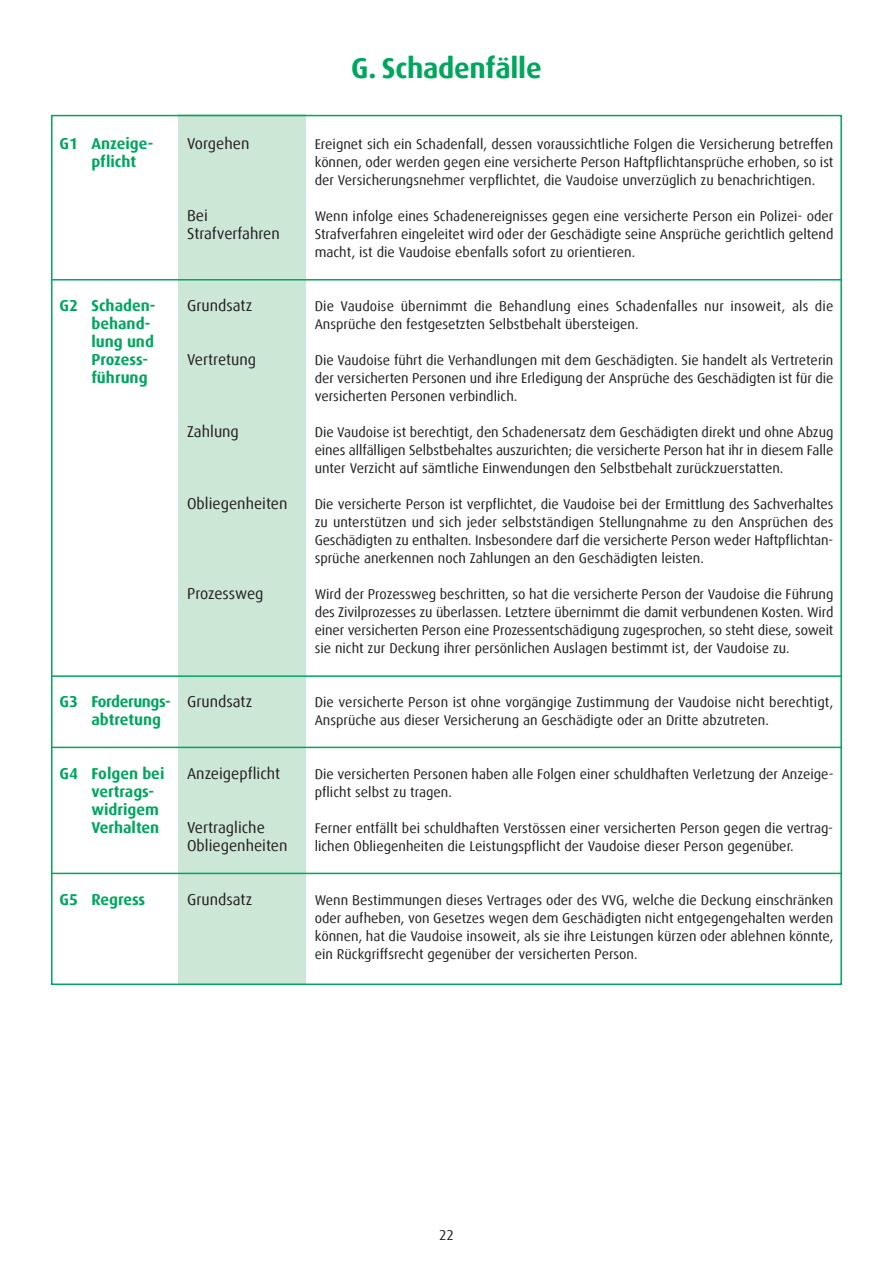
<style>
.page{position:relative;width:893px;height:1263px;background:#fff}
.page>*{position:absolute;margin:0;border:0;box-sizing:border-box;transform-origin:0 0}
.t1{font:700 28.5px "Dax";letter-spacing:-.01em;color:#00a65f}
.t2{font:15.75px/18px "Dax";color:#231f20}
.t3{font:700 15.75px/18px "Dax";color:#00a65f}
.t4{font:700 15.75px/18px "Dax";letter-spacing:-.02em;color:#00a65f}
.t5{font:14.1px/18px "Dax";color:#231f20;text-align:justify}
</style>
<div class="page">
<div style="left:179px;top:115px;width:127px;height:870px;background:#cde7d7"></div>
<hr style="left:51px;top:279px;width:791px;height:1px;background:#00a65f">
<hr style="left:51px;top:675px;width:791px;height:2px;background:#00a65f">
<hr style="left:51px;top:747px;width:791px;height:1px;background:#00a65f">
<hr style="left:51px;top:873px;width:791px;height:1px;background:#00a65f">
<p class="t3" style="left:91px;top:135px;width:63px;text-indent:-32px">G1 Anzeige&shy;pflicht</p>
<p class="t3" style="left:91px;top:297px;width:66px;text-indent:-32px">G2 Schaden&shy;behand&shy;lung und<br>Prozess&shy;führung</p>
<p class="t2" style="left:187px;top:134px;width:64px">Vorgehen</p>
<p class="t2" style="left:187px;top:206px;width:94px">Bei<br>Strafverfahren</p>
<p class="t2" style="left:187px;top:296px;width:67px">Grundsatz</p>
<p class="t2" style="left:187px;top:350px;width:71px">Vertretung</p>
<p class="t2" style="left:187px;top:422px;width:53px">Zahlung</p>
<p class="t2" style="left:187px;top:494px;width:102px">Obliegenheiten</p>
<p class="t2" style="left:187px;top:584px;width:78px">Prozessweg</p>
<p class="t4" style="left:91px;top:693px;width:81px;text-indent:-32px">G3 Forderungs&shy;abtretung</p>
<p class="t3" style="left:91px;top:765px;width:74px;text-indent:-32px">G4 Folgen bei vertrags&shy;widrigem<br>Verhalten</p>
<p class="t3" style="left:60px;top:891px;width:87px">G5 Regress</p>
<p class="t2" style="left:187px;top:692px;width:67px">Grundsatz</p>
<p class="t2" style="left:187px;top:764px;width:95px">Anzeigepflicht</p>
<p class="t2" style="left:187px;top:818px;width:102px">Vertragliche<br>Obliegenheiten</p>
<p class="t2" style="left:187px;top:890px;width:67px">Grundsatz</p>
<h1 class="t1" style="left:351px;top:51px;width:192px">G. Schadenfälle</h1>
<p class="t5" style="left:315px;top:135px;width:520px">Ereignet sich ein Schadenfall, dessen voraussichtliche Folgen die Versicherung betreffen können, oder werden gegen eine versicherte Person Haftpflichtansprüche erhoben, so ist der Versicherungsnehmer verpflichtet, die Vaudoise unverzüglich zu benachrichtigen.</p>
<p class="t5" style="left:315px;top:207px;width:520px">Wenn infolge eines Schadenereignisses gegen eine versicherte Person ein Polizei- oder Strafverfahren eingeleitet wird oder der Geschädigte seine Ansprüche gerichtlich geltend macht, ist die Vaudoise ebenfalls sofort zu orientieren.</p>
<p class="t5" style="left:315px;top:297px;width:520px">Die Vaudoise übernimmt die Behandlung eines Schadenfalles nur insoweit, als die<br>Ansprüche den festgesetzten Selbstbehalt übersteigen.</p>
<p class="t5" style="left:315px;top:351px;width:520px">Die Vaudoise führt die Verhandlungen mit dem Geschädigten. Sie handelt als Vertreterin der versicherten Personen und ihre Erledigung der Ansprüche des Geschädigten ist für die versicherten Personen verbindlich.</p>
<p class="t5" style="left:315px;top:423px;width:520px">Die Vaudoise ist berechtigt, den Schadenersatz dem Geschädigten direkt und ohne Abzug eines allfälligen Selbstbehaltes auszurichten; die versicherte Person hat ihr in diesem Falle unter Verzicht auf sämtliche Einwendungen den Selbstbehalt zurückzuerstatten.</p>
<p class="t5" style="left:315px;top:495px;width:520px">Die versicherte Person ist verpflichtet, die Vaudoise bei der Ermittlung des Sachverhaltes zu unterstützen und sich jeder selbstständigen Stellungnahme zu den Ansprüchen des Geschädigten zu enthalten. Insbesondere darf die versicherte Person weder Haftpflichtan&shy;sprüche anerkennen noch Zahlungen an den Geschädigten leisten.</p>
<p class="t5" style="left:315px;top:585px;width:520px">Wird der Prozessweg beschritten, so hat die versicherte Person der Vaudoise die Führung des Zivilprozesses zu überlassen. Letztere übernimmt die damit verbundenen Kosten. Wird einer versicherten Person eine Prozessentschädigung zugesprochen, so steht diese, soweit sie nicht zur Deckung ihrer persönlichen Auslagen bestimmt ist, der Vaudoise zu.</p>
<p class="t5" style="left:315px;top:693px;width:520px">Die versicherte Person ist ohne vorgängige Zustimmung der Vaudoise nicht berechtigt,<br>Ansprüche aus dieser Versicherung an Geschädigte oder an Dritte abzutreten.</p>
<p class="t5" style="left:315px;top:765px;width:520px">Die versicherten Personen haben alle Folgen einer schuldhaften Verletzung der Anzeige&shy;pflicht selbst zu tragen.</p>
<p class="t5" style="left:315px;top:819px;width:520px">Ferner entfällt bei schuldhaften Verstössen einer versicherten Person gegen die vertrag&shy;lichen Obliegenheiten die Leistungspflicht der Vaudoise dieser Person gegenüber.</p>
<p class="t5" style="left:315px;top:891px;width:520px">Wenn Bestimmungen dieses Vertrages oder des VVG, welche die Deckung einschränken oder aufheben, von Gesetzes wegen dem Geschädigten nicht entgegengehalten werden können, hat die Vaudoise insoweit, als sie ihre Leistungen kürzen oder ablehnen könnte, ein Rückgriffsrecht gegenüber der versicherten Person.</p>
<p class="t5" style="left:439px;top:1226px;width:16px">22</p>
</div>
